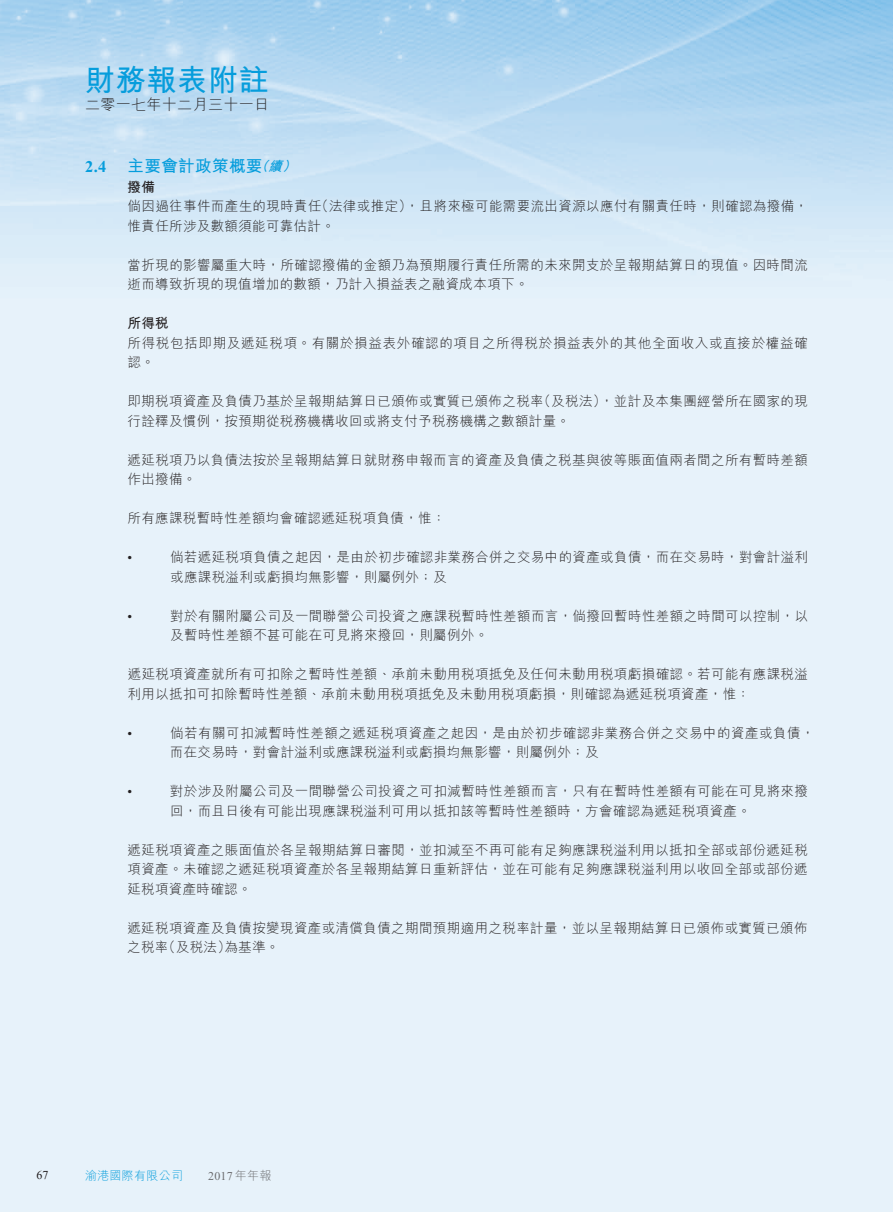
<style>
.page{position:relative;width:893px;height:1212px;background:#fff}
.page>*{position:absolute;margin:0;border:0;box-sizing:border-box;transform-origin:0 0}
.t1{font:700 30px "M Hei HK";letter-spacing:.025em;color:#069ddc}
.t2{font:700 16.5px "M Hei HK";letter-spacing:.025em;color:#069ddc}
.t3{font:700 16.5px "Times New Roman";color:#069ddc}
.t4{font:300 15px "M Hei HK";letter-spacing:.025em;color:#231f20}
.t5{font:300 13.5px/19.5px "M Hei HK";letter-spacing:.03em;color:#231f20}
.t6{font:300 13.5px/19.5px "M Hei HK";letter-spacing:.05em;color:#231f20}
.t7{font:700 13.5px "M Hei HK";color:#231f20}
.t8{font:13.5px "Times New Roman";color:#231f20}
.t9{font:italic 700 13.5px "M Hei HK";color:#069ddc}
.t10{font:300 12px "M Hei HK";letter-spacing:.025em;color:#069ddc}
.t11{font:12px "Times New Roman";color:#6c6d70}
.t12{font:12px "Times New Roman";color:#231f20}
.s1{font-family:"M Hei HK";font-weight:300}
</style>
<div class="page">
<hr style="left:892px;top:0;width:1px;height:1212px;background:#e6f2fa">
<h1 class="t1" style="left:85px;top:58px;width:185px">財務報表附註</h1>
<p class="t4" style="left:85px;top:94px;width:186px">二零一七年十二月三十一日</p>
<p class="t3" style="left:85px;top:157px;width:23px">2.4</p>
<p class="t2" style="left:128px;top:154px;width:136px">主要會計政策概要</p>
<p class="t9" style="left:255px;top:156px;width:20px">（</p>
<p class="t9" style="left:282px;top:156px;width:20px">(</p>
<p class="t9" style="left:269px;top:156px;width:20px">續</p>
<p class="t7" style="left:128px;top:177px;width:29px">撥備</p>
<p class="t5" style="left:315px;top:196px;width:494px">（法律或推定，）且將來極可能需要流出資源以應付有關責任時，則確認為撥備，</p>
<p class="t5" style="left:128px;top:196px;width:209px">倘因過往事件而產生的現時責任惟責任所涉及數額須能可靠估計。</p>
<p class="t5" style="left:128px;top:254px;width:682px">當折現的影響屬重大時，所確認撥備的金額乃為預期履行責任所需的未來開支於呈報期結算日的現值。因時間流逝而導致折現的現值增加的數額，乃計入損益表之融資成本項下。</p>
<p class="t7" style="left:128px;top:313px;width:43px">所得稅</p>
<p class="t6" style="left:127px;top:332px;width:682px">所得稅包括即期及遞延稅項。有關於損益表外確認的項目之所得稅於損益表外的其他全面收入或直接於權益確認。</p>
<p class="t5" style="left:537px;top:391px;width:272px">（及稅法，）並計及本集團經營所在國家的現</p>
<p class="t5" style="left:127px;top:391px;width:444px">即期稅項資產及負債乃基於呈報期結算日已頒佈或實質已頒佈之稅率<br>行詮釋及慣例，按預期從稅務機構收回或將支付予稅務機構之數額計量。</p>
<p class="t5" style="left:128px;top:449px;width:682px">遞延稅項乃以負債法按於呈報期結算日就財務申報而言的資產及負債之稅基與彼等賬面值兩者間之所有暫時差額作出撥備。</p>
<p class="t5" style="left:128px;top:508px;width:319px">所有應課稅暫時性差額均會確認遞延稅項負債，惟：</p>
<p class="t5" style="left:170px;top:547px;width:639px">倘若遞延稅項負債之起因，是由於初步確認非業務合併之交易中的資產或負債，而在交易時，對會計溢利</p>
<p class="t8" style="left:128px;top:550px;width:6px">•</p>
<p class="t8" style="left:128px;top:609px;width:6px">•</p>
<p class="t5" style="left:170px;top:566px;width:278px">或應課稅溢利或虧損均無影響，則屬例外；及</p>
<p class="t5" style="left:170px;top:605px;width:639px">對於有關附屬公司及一間聯營公司投資之應課稅暫時性差額而言，倘撥回暫時性差額之時間可以控制，以</p>
<p class="t5" style="left:170px;top:625px;width:319px">及暫時性差額不甚可能在可見將來撥回，則屬例外。</p>
<p class="t5" style="left:128px;top:664px;width:682px">遞延稅項資產就所有可扣除之暫時性差額、承前未動用稅項抵免及任何未動用稅項虧損確認。若可能有應課稅溢利用以抵扣可扣除暫時性差額、承前未動用稅項抵免及未動用稅項虧損，則確認為遞延稅項資產，惟：</p>
<p class="t5" style="left:170px;top:722px;width:646px">倘若有關可扣減暫時性差額之遞延稅項資產之起因，是由於初步確認非業務合併之交易中的資產或負債，</p>
<p class="t8" style="left:128px;top:726px;width:6px">•</p>
<p class="t8" style="left:127px;top:784px;width:6px">•</p>
<p class="t5" style="left:170px;top:742px;width:430px">而在交易時，對會計溢利或應課稅溢利或虧損均無影響，則屬例外；及</p>
<p class="t5" style="left:170px;top:781px;width:639px">對於涉及附屬公司及一間聯營公司投資之可扣減暫時性差額而言，只有在暫時性差額有可能在可見將來撥</p>
<p class="t5" style="left:170px;top:800px;width:582px">回，而且日後有可能出現應課稅溢利可用以抵扣該等暫時性差額時，方會確認為遞延稅項資產。</p>
<p class="t5" style="left:127px;top:839px;width:682px;text-align:justify">遞延稅項資產之賬面值於各呈報期結算日審閱，並扣減至不再可能有足夠應課稅溢利用以抵扣全部或部份遞延稅項資產。未確認之遞延稅項資產於各呈報期結算日重新評估，並在可能有足夠應課稅溢利用以收回全部或部份遞延稅項資產時確認。</p>
<p class="t5" style="left:224px;top:917px;width:585px;text-indent:-97px">遞延稅項資產及負債按變現資產或清償負債之期間預期適用之稅率計量，並以呈報期結算日已頒佈或實質已頒佈為基準。</p>
<p class="t5" style="left:162px;top:937px;width:70px">（及稅法）</p>
<p class="t5" style="left:127px;top:937px;width:43px">之稅率</p>
<p class="t12" style="left:36px;top:1167px;width:14px">67</p>
<p class="t10" style="left:85px;top:1167px;width:100px">渝港國際有限公司</p>
<p class="t11" style="left:208px;top:1169px;width:65px">2017 <span class="s1">年年報</span></p>
</div>
